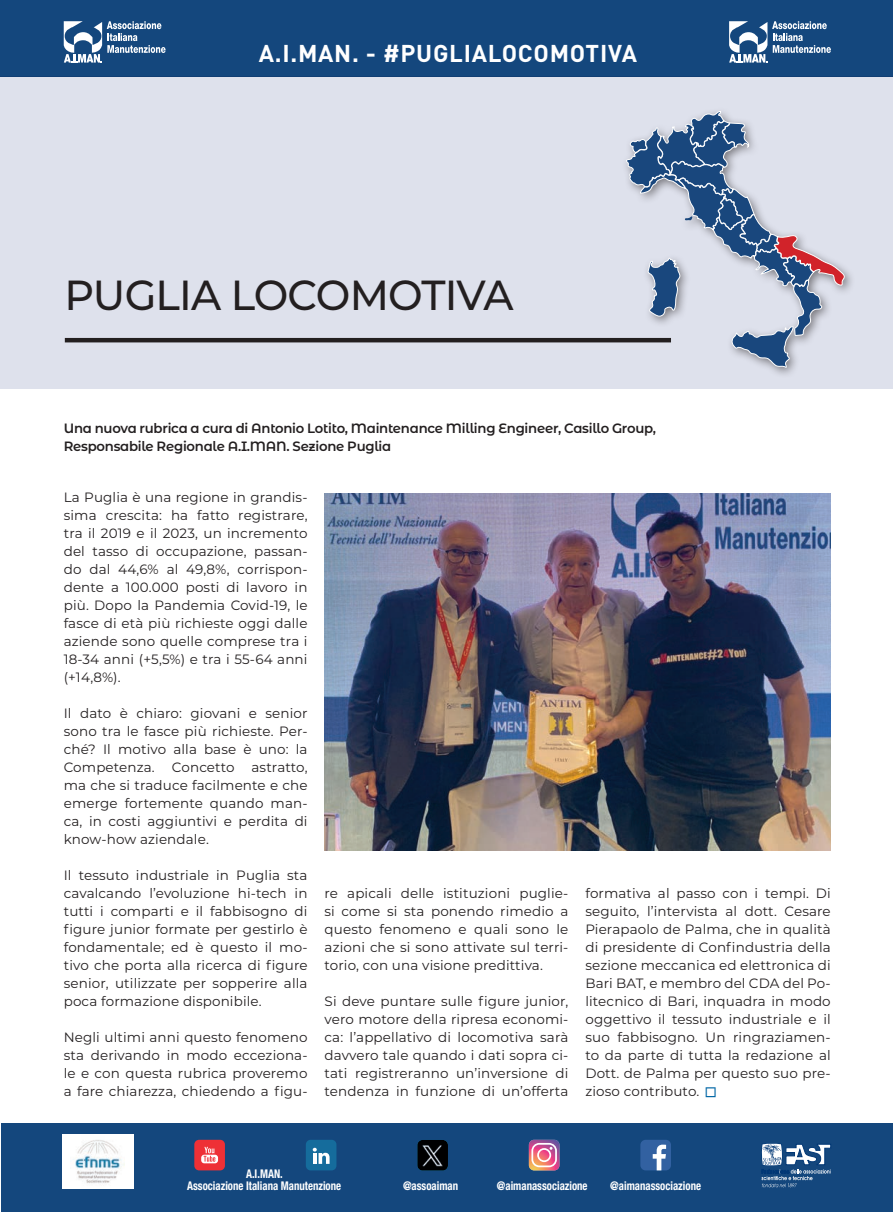
<style>
.page{position:relative;width:893px;height:1212px;background:#fff}
.page>*{position:absolute;margin:0;border:0;box-sizing:border-box;transform-origin:0 0}
.TITOLO{font:500 42px "Montserrat";letter-spacing:-.02em;color:#231f20}
.Testo{font:700 24px "DIN";letter-spacing:.03em;color:#fff}
.testo{font:13.5px/18px "Montserrat";letter-spacing:.01em;color:#231f20;text-align:justify}
.DI_-_AUTORE{font:600 13.5px/18px "Montserrat Alternates";letter-spacing:-.02em;color:#231f20}
.t1{font:700 condensed 12px "Helvetica Neue LT Std";color:#fff;scale:.9 1}
.s1{font-size:25.5px;color:#0166a5}
</style>
<div class="page">
<div style="left:1px;top:1123px;width:892px;height:89px;background:#14477d"></div>
<div style="left:0;top:0;width:893px;height:76px;background:#14477d"></div>
<div style="left:0;top:76px;width:893px;height:313px;background:#dee1ec"></div>
<svg style="left:729px;top:21px;width:102px;height:42px"></svg>
<svg style="left:64px;top:21px;width:102px;height:42px"></svg>
<hr style="left:65px;top:338px;width:606px;height:4px;background:#231f20">
<img style="left:325px;top:493px;width:506px;height:357px">
<div style="left:62px;top:1134px;width:71px;height:54px;background:#fff"></div>
<img style="left:73px;top:1140px;width:52px;height:43px">
<div style="left:640px;top:1140px;width:31px;height:30px;background:#3261a1;border-radius:5px"></div>
<svg style="left:653px;top:1144px;width:13px;height:26px"></svg>
<svg style="left:529px;top:1140px;width:30px;height:30px"></svg>
<div style="left:306px;top:1140px;width:30px;height:30px;background:#156c9c;border-radius:5px"></div>
<svg style="left:313px;top:1148px;width:17px;height:16px"></svg>
<div style="left:194px;top:1140px;width:31px;height:30px;background:#ee3036;border-radius:5px"></div>
<svg style="left:201px;top:1154px;width:17px;height:9px"></svg>
<svg style="left:204px;top:1147px;width:11px;height:14px"></svg>
<svg style="left:761px;top:1143px;width:70px;height:44px"></svg>
<img style="left:417px;top:1140px;width:31px;height:30px">
<div style="left:621px;top:106px;width:235px;height:273px;background:#dee1ec"></div>
<svg style="left:626px;top:111px;width:218px;height:256px"></svg>
<p class="Testo" style="left:259px;top:37px;width:380px">A.I.MAN. - #PUGLIALOCOMOTIVA</p>
<p class="TITOLO" style="left:64px;top:265px;width:451px">PUGLIA LOCOMOTIVA</p>
<p class="DI_-_AUTORE" style="left:64px;top:418px;width:594px">Una nuova rubrica a cura di Antonio Lotito, Maintenance Milling Engineer, Casillo Group,<br>Responsabile Regionale A.I.MAN. Sezione Puglia</p>
<p class="testo" style="left:64px;top:488px;width:245px">La Puglia è una regione in grandis&shy;sima crescita: ha fatto registrare, tra il 2019 e il 2023, un incremento del tasso di occupazione, passan&shy;do dal 44,6% al 49,8%, corrispon&shy;dente a 100.000 posti di lavoro in più. Dopo la Pandemia Covid-19, le fasce di età più richieste oggi dalle aziende sono quelle comprese tra i 18-34 anni (+5,5%) e tra i 55-64 anni (+14,8%).</p>
<p class="testo" style="left:64px;top:704px;width:245px">Il dato è chiaro: giovani e senior sono tra le fasce più richieste. Per&shy;ché? Il motivo alla base è uno: la Competenza.</p>
<p class="testo" style="left:172px;top:758px;width:64px">Concetto</p>
<p class="testo" style="left:64px;top:758px;width:245px;text-indent:188px">astratto, ma che si traduce facilmente e che emerge fortemente quando man&shy;ca, in costi aggiuntivi e perdita di know-how aziendale.</p>
<p class="testo" style="left:64px;top:866px;width:245px">Il tessuto industriale in Puglia sta cavalcando l’evoluzione hi-tech in tutti i comparti e il fabbisogno di figure junior formate per gestirlo è fondamentale; ed è questo il mo&shy;tivo che porta alla ricerca di figure senior, utilizzate per sopperire alla poca formazione disponibile.</p>
<p class="testo" style="left:64px;top:1028px;width:245px">Negli ultimi anni questo fenomeno sta derivando in modo ecceziona&shy;le e con questa rubrica proveremo a fare chiarezza, chiedendo a figu-</p>
<p class="testo" style="left:325px;top:884px;width:245px">re apicali delle istituzioni puglie&shy;si come si sta ponendo rimedio a questo fenomeno e quali sono le azioni che si sono attivate sul terri&shy;torio, con una visione predittiva.</p>
<p class="testo" style="left:325px;top:992px;width:245px">Si deve puntare sulle figure junior, vero motore della ripresa economi&shy;ca: l’appellativo di locomotiva sarà davvero tale quando i dati sopra ci&shy;tati registreranno un’inversione di tendenza in funzione di un’offerta</p>
<p class="testo" style="left:585px;top:884px;width:247px">formativa al passo con i tempi. Di seguito, l’intervista al dott. Cesare Pierapaolo de Palma, che in qualità di presidente di Confindustria della sezione meccanica ed elettronica di Bari BAT, e membro del CDA del Po&shy;litecnico di Bari, inquadra in modo oggettivo il tessuto industriale e il suo fabbisogno. Un ringraziamen&shy;to da parte di tutta la redazione al Dott. de Palma per questo suo pre&shy;zioso contributo. <span class="s1">□</span></p>
<p class="t1" style="left:246px;top:1166px;width:42px">A.I.MAN.</p>
<p class="t1" style="left:187px;top:1178px;width:173px">Associazione Italiana Manutenzione</p>
<p class="t1" style="left:403px;top:1178px;width:63px">@assoaiman</p>
<p class="t1" style="left:497px;top:1178px;width:102px">@aimanassociazione</p>
<p class="t1" style="left:610px;top:1178px;width:102px">@aimanassociazione</p>
</div>
